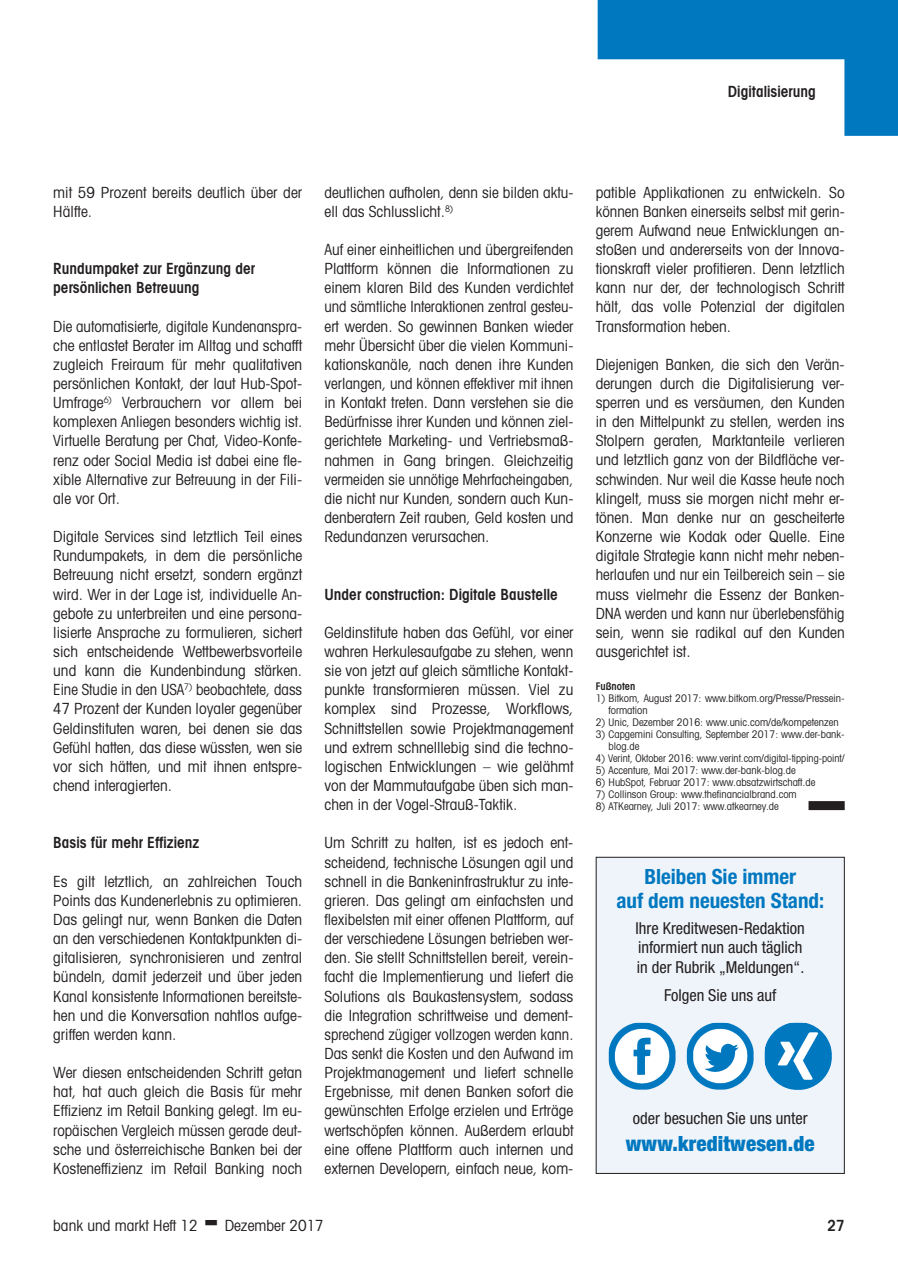
<style>
.page{position:relative;width:898px;height:1276px;background:#fff}
.page>*{position:absolute;margin:0;border:0;box-sizing:border-box;transform-origin:0 0}
.t1{font:700 condensed 21px/24px "Helvetica Neue";color:#0078c0;text-align:center}
.t2{font:900 condensed 21px "Helvetica Neue";letter-spacing:.01em;color:#0078c0}
.t3{font:condensed 16.5px/19.5px "Helvetica Neue";color:#231f20}
.t4{font:condensed 15.3px/19.2px "Avant Garde";color:#231f20;text-align:justify}
.t5{font:600 condensed 15.3px/19.2px "Avant Garde";color:#231f20}
.t6{font:condensed 10.5px/12px "Avant Garde";color:#231f20}
.t7{font:600 condensed 10.5px "Avant Garde";color:#231f20}
</style>
<div class="page">
<div style="left:808px;top:801px;width:36px;height:9px;background:#231f20"></div>
<div style="left:596px;top:857px;width:248px;height:316px;background:#eff4fa"></div>
<img style="left:608px;top:1022px;width:67px;height:67px">
<img style="left:686px;top:1022px;width:67px;height:67px">
<img style="left:764px;top:1022px;width:67px;height:67px">
<svg style="left:597px;top:0;width:301px;height:136px"></svg>
<p class="t5" style="left:727px;top:81px;width:89px">Digitalisierung</p>
<p class="t4" style="left:53px;top:182px;width:250px">mit 59 Prozent bereits deutlich über der<br>Hälfte.</p>
<p class="t5" style="left:53px;top:259px;width:203px">Rundumpaket zur Ergänzung der persönlichen Betreuung</p>
<p class="t4" style="left:53px;top:316px;width:250px">Die automatisierte, digitale Kundenanspra&shy;che entlastet Berater im Alltag und schafft zugleich Freiraum für mehr qualitativen persönlichen Kontakt, der laut Hub-Spot-Umfrage<sup>6)</sup> Verbrauchern vor allem bei komplexen Anliegen besonders wichtig ist.<br>Virtuelle Beratung per Chat, Video-Konfe&shy;renz oder Social Media ist dabei eine fle&shy;xible Alternative zur Betreuung in der Fili&shy;ale vor Ort.</p>
<p class="t4" style="left:53px;top:526px;width:250px">Digitale Services sind letztlich Teil eines Rundumpakets, in dem die persönliche Betreuung nicht ersetzt, sondern ergänzt wird. Wer in der Lage ist, individuelle An&shy;gebote zu unterbreiten und eine persona&shy;lisierte Ansprache zu formulieren, sichert sich entscheidende Wettbewerbsvorteile und kann die Kundenbindung stärken.<br>Eine Studie in den USA<sup>7)</sup> beobachtete, dass 47 Prozent der Kunden loyaler gegenüber Geldinstituten waren, bei denen sie das Gefühl hatten, das diese wüssten, wen sie vor sich hätten, und mit ihnen entspre&shy;chend interagierten.</p>
<p class="t5" style="left:53px;top:833px;width:148px">Basis für mehr Effizienz</p>
<p class="t4" style="left:53px;top:871px;width:250px">Es gilt letztlich, an zahlreichen Touch Points das Kundenerlebnis zu optimieren.<br>Das gelingt nur, wenn Banken die Daten an den verschiedenen Kontaktpunkten di&shy;gitalisieren, synchronisieren und zentral bündeln, damit jederzeit und über jeden Kanal konsistente Informationen bereitste&shy;hen und die Konversation nahtlos aufge&shy;griffen werden kann.</p>
<p class="t4" style="left:53px;top:1062px;width:250px">Wer diesen entscheidenden Schritt getan hat, hat auch gleich die Basis für mehr Effizienz im Retail Banking gelegt. Im eu&shy;ropäischen Vergleich müssen gerade deut&shy;sche und österreichische Banken bei der Kosteneffizienz im Retail Banking noch</p>
<p class="t4" style="left:324px;top:182px;width:250px">deutlichen aufholen, denn sie bilden aktu&shy;ell das Schlusslicht.<sup>8)</sup></p>
<p class="t4" style="left:324px;top:239px;width:250px">Auf einer einheitlichen und übergreifenden Plattform können die Informationen zu einem klaren Bild des Kunden verdichtet und sämtliche Interaktionen zentral gesteu&shy;ert werden. So gewinnen Banken wieder mehr Übersicht über die vielen Kommuni&shy;kationskanäle, nach denen ihre Kunden verlangen, und können effektiver mit ihnen in Kontakt treten. Dann verstehen sie die Bedürfnisse ihrer Kunden und können ziel&shy;gerichtete Marketing- und Vertriebsmaß&shy;nahmen in Gang bringen. Gleichzeitig vermeiden sie unnötige Mehrfacheingaben, die nicht nur Kunden, sondern auch Kun&shy;denberatern Zeit rauben, Geld kosten und Redundanzen verursachen.</p>
<p class="t5" style="left:324px;top:584px;width:235px">Under construction: Digitale Baustelle</p>
<p class="t4" style="left:324px;top:622px;width:250px">Geldinstitute haben das Gefühl, vor einer wahren Herkulesaufgabe zu stehen, wenn sie von jetzt auf gleich sämtliche Kontakt&shy;punkte transformieren müssen. Viel zu komplex sind Prozesse, Workflows, Schnittstellen sowie Projektmanagement und extrem schnelllebig sind die techno&shy;logischen Entwicklungen – wie gelähmt von der Mammutaufgabe üben sich man&shy;chen in der Vogel-Strauß-Taktik.</p>
<p class="t4" style="left:324px;top:833px;width:250px">Um Schritt zu halten, ist es jedoch ent&shy;scheidend, technische Lösungen agil und schnell in die Bankeninfrastruktur zu inte&shy;grieren. Das gelingt am einfachsten und flexibelsten mit einer offenen Plattform, auf der verschiedene Lösungen betrieben wer&shy;den. Sie stellt Schnittstellen bereit, verein&shy;facht die Implementierung und liefert die Solutions als Baukastensystem, sodass die Integration schrittweise und dement&shy;sprechend zügiger vollzogen werden kann.<br>Das senkt die Kosten und den Aufwand im Projektmanagement und liefert schnelle Ergebnisse, mit denen Banken sofort die gewünschten Erfolge erzielen und Erträge wertschöpfen können. Außerdem erlaubt eine offene Plattform auch internen und externen Developern, einfach neue, kom-</p>
<p class="t4" style="left:595px;top:182px;width:250px">patible Applikationen zu entwickeln. So können Banken einerseits selbst mit gerin&shy;gerem Aufwand neue Entwicklungen an&shy;stoßen und andererseits von der Innova&shy;tionskraft vieler profitieren. Denn letztlich kann nur der, der technologisch Schritt hält, das volle Potenzial der digitalen Transformation heben.</p>
<p class="t4" style="left:595px;top:354px;width:250px">Diejenigen Banken, die sich den Verän&shy;derungen durch die Digitalisierung ver&shy;sperren und es versäumen, den Kunden in den Mittelpunkt zu stellen, werden ins Stolpern geraten, Marktanteile verlieren und letztlich ganz von der Bildfläche ver&shy;schwinden. Nur weil die Kasse heute noch klingelt, muss sie morgen nicht mehr er&shy;tönen. Man denke nur an gescheiterte Konzerne wie Kodak oder Quelle. Eine digitale Strategie kann nicht mehr neben&shy;herlaufen und nur ein Teilbereich sein – sie muss vielmehr die Essenz der Banken-DNA werden und kann nur überlebensfähig sein, wenn sie radikal auf den Kunden ausgerichtet ist.</p>
<p class="t7" style="left:595px;top:679px;width:41px">Fußnoten</p>
<p class="t6" style="left:608px;top:692px;width:237px;text-indent:-13px">1) Bitkom, August 2017: www.bitkom.org/Presse/Pressein&shy;formation</p>
<p class="t6" style="left:595px;top:716px;width:244px">2) Unic, Dezember 2016: www.unic.com/de/kompetenzen</p>
<p class="t6" style="left:608px;top:728px;width:237px;text-indent:-13px">3) Capgemini Consulting, September 2017: www.der-bank&shy;blog.de</p>
<p class="t6" style="left:595px;top:752px;width:250px">4) Verint, Oktober 2016: www.verint.com/digital-tipping-point/</p>
<p class="t6" style="left:595px;top:764px;width:201px">5) Accenture, Mai 2017: www.der-bank-blog.de</p>
<p class="t6" style="left:595px;top:776px;width:221px">6) HubSpot, Februar 2017: www.absatzwirtschaft.de</p>
<p class="t6" style="left:595px;top:788px;width:202px">7) Collinson Group: www.thefinancialbrand.com</p>
<p class="t6" style="left:595px;top:800px;width:184px">8) ATKearney, Juli 2017: www.atkearney.de</p>
<h1 class="t1" style="left:616px;top:864px;width:209px">Bleiben Sie immer<br>auf dem neuesten Stand:</h1>
<p class="t3" style="left:635px;top:918px;width:171px">Ihre Kreditwesen-Redaktion informiert nun auch täglich in der Rubrik „Meldungen“.</p>
<p class="t3" style="left:664px;top:985px;width:114px">Folgen Sie uns auf</p>
<p class="t3" style="left:632px;top:1108px;width:176px">oder besuchen Sie uns unter</p>
<h1 class="t2" style="left:625px;top:1130px;width:190px">www.kreditwesen.de</h1>
<p class="t4" style="left:53px;top:1215px;width:146px">bank und markt Heft 12</p>
<p class="t4" style="left:225px;top:1215px;width:101px">Dezember 2017</p>
<p class="t5" style="left:827px;top:1215px;width:19px">27</p>
</div>
